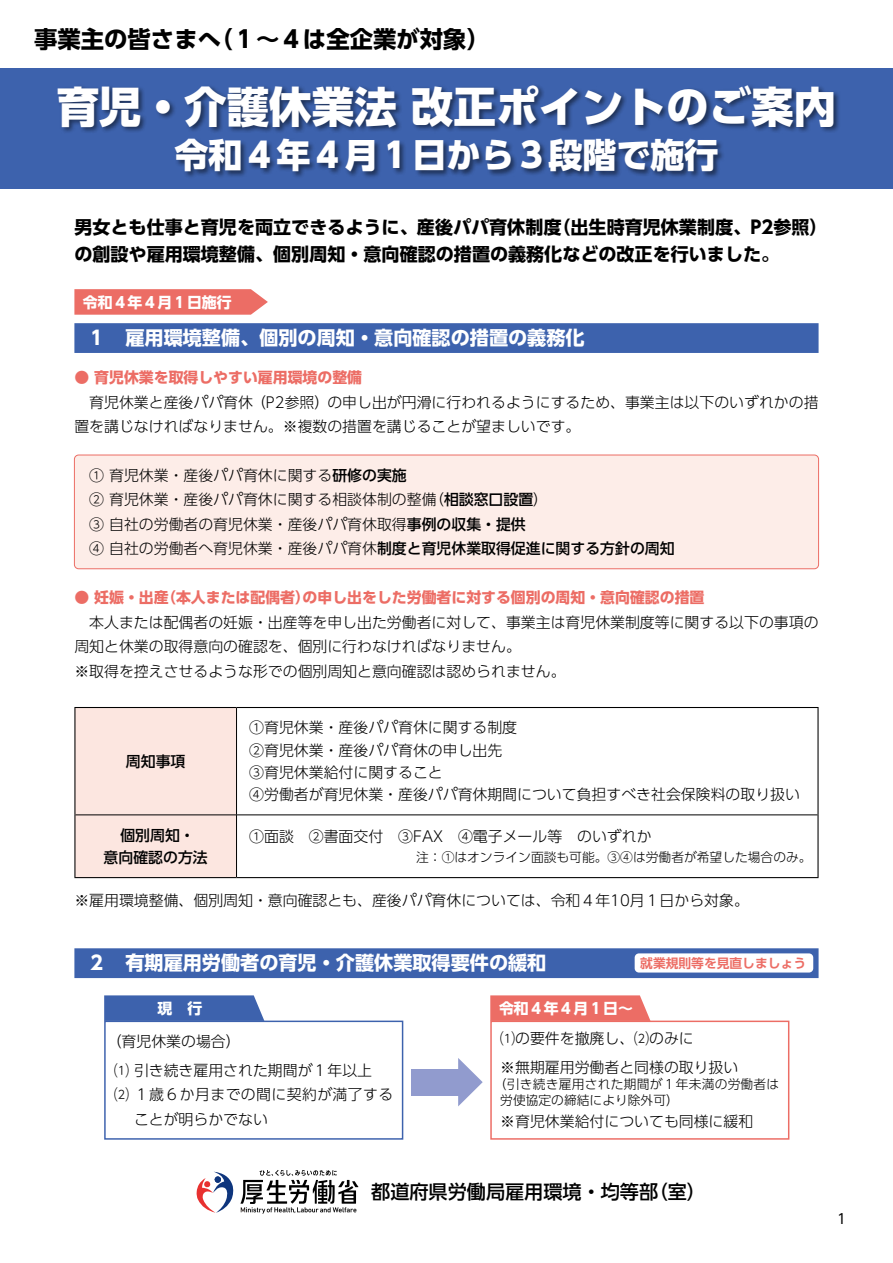
<style>
.page{position:relative;width:893px;height:1263px;background:#fff}
.page>*{position:absolute;margin:0;border:0;box-sizing:border-box;transform-origin:0 0}
.t1{font:800 42.45px "UD Shin Go Pro";color:#fff}
.t2{font:800 34.05px "UD Shin Go Pro";color:#fff}
.t3{font:700 23.4px "UD Shin Go Pro";color:#000}
.t4{font:700 19.2px "UD Shin Go Pro";color:#fff}
.t5{font:500 19.2px "UD Shin Go Pro";color:#000}
.t6{font:700 18px/27.6px "UD Shin Go Pro";color:#000}
.t7{font:300 14.85px/24.5px "UD Shin Go Pro";color:#000}
.t8{font:700 14.85px "UD Shin Go Pro";color:#ec6d65}
.t9{font:300 14.85px/24.5px "UD Shin Go Pro";letter-spacing:.025em;color:#000}
.t10{font:700 14.85px "UD Shin Go Pro";color:#fff}
.t11{font:500 14.85px/22.4px "UD Shin Go Pro";color:#000;text-align:center}
.t12{font:13.8px "UD Shin Go Pro";color:#000}
.t13{font:300 12.75px/15.9px "UD Shin Go Pro";letter-spacing:.02em;color:#000}
.t14{font:300 12.75px "UD Shin Go Pro";color:#000}
.t15{font:700 12.75px "UD Shin Go Pro De";color:#ec6d65}
.s1{font-weight:500}
</style>
<div class="page">
<div style="left:74px;top:323px;width:745px;height:30px;background:#3d62ad"></div>
<div style="left:74px;top:455px;width:745px;height:114px;background:#fdede8;border-radius:4px"></div>
<div style="left:74px;top:455px;width:745px;height:114px;border:1px solid #ec6d65;border-radius:4px"></div>
<div style="left:74px;top:948px;width:745px;height:30px;background:#3d62ad"></div>
<div style="left:75px;top:708px;width:161px;height:169px;background:#fce6e0"></div>
<hr style="left:236px;top:708px;width:1px;height:107px;background:#000">
<hr style="left:75px;top:815px;width:162px;height:1px;background:#000">
<hr style="left:237px;top:815px;width:580px;height:1px;background:#000">
<hr style="left:236px;top:815px;width:1px;height:62px;background:#000">
<hr style="left:74px;top:707px;width:163px;height:1px;background:#000">
<hr style="left:74px;top:708px;width:1px;height:107px;background:#000">
<hr style="left:237px;top:707px;width:582px;height:1px;background:#000">
<hr style="left:817px;top:708px;width:2px;height:107px;background:#000">
<hr style="left:74px;top:815px;width:1px;height:62px;background:#000">
<hr style="left:817px;top:815px;width:2px;height:62px;background:#000">
<hr style="left:74px;top:877px;width:163px;height:1px;background:#000">
<hr style="left:237px;top:877px;width:582px;height:1px;background:#000">
<div style="left:635px;top:953px;width:178px;height:19px;background:#fff;border-radius:4px"></div>
<div style="left:0;top:68px;width:893px;height:121px;background:#3d62ad"></div>
<div style="left:56px;top:83px;width:785px;height:96px;background:#000;opacity:.5"></div>
<svg style="left:74px;top:289px;width:194px;height:26px;background:#ed766e"></svg>
<div style="left:104px;top:1020px;width:299px;height:120px;border:1px solid #3d62ad"></div>
<div style="left:490px;top:1020px;width:299px;height:120px;border:1px solid #ec6d65"></div>
<svg style="left:104px;top:995px;width:160px;height:26px;background:#4669b0"></svg>
<svg style="left:490px;top:995px;width:160px;height:26px;background:#ec746c"></svg>
<div style="left:411px;top:1069px;width:49px;height:26px;background:#919bce"></div>
<svg style="left:458px;top:1058px;width:25px;height:48px"></svg>
<svg style="left:196px;top:1172px;width:38px;height:41px"></svg>
<svg style="left:240px;top:1170px;width:118px;height:43px"></svg>
<h3 class="t3" style="left:34px;top:20px;width:458px">事業主の皆さまへ（１～４は全企業が対象）</h3>
<h1 class="t1" style="left:57px;top:72px;width:781px">育児・介護休業法 改正ポイントのご案内</h1>
<h2 class="t2" style="left:174px;top:128px;width:546px">令和４年４月１日から３段階で施行</h2>
<p class="t6" style="left:74px;top:213px;width:755px">男女とも仕事と育児を両立できるように、産後パパ育休制度（出生時育児休業制度、P2参照）の創設や雇用環境整備、個別周知・意向確認の措置の義務化などの改正を行いました。</p>
<p class="t10" style="left:83px;top:290px;width:150px">令和４年４月１日施行</p>
<p class="t4" style="left:87px;top:322px;width:499px">１　雇用環境整備、個別の周知・意向確認の措置の義務化</p>
<p class="t8" style="left:74px;top:365px;width:289px">● 育児休業を取得しやすい雇用環境の整備</p>
<p class="t7" style="left:74px;top:389px;width:746px">　育児休業と産後パパ育休（P2参照）の申し出が円滑に行われるようにするため、事業主は以下のいずれかの措置を講じなければなりません。※複数の措置を講じることが望ましいです。</p>
<p class="t7" style="left:89px;top:462px;width:587px">① 育児休業・産後パパ育休に関する<span class="s1">研修の実施<br></span>② 育児休業・産後パパ育休に関する相談体制の整備（<span class="s1">相談窓口設置</span>）<br>③ 自社の労働者の育児休業・産後パパ育休取得<span class="s1">事例の収集・提供<br></span>④ 自社の労働者へ育児休業・産後パパ育休<span class="s1">制度と育児休業取得促進に関する方針の周知</span></p>
<p class="t8" style="left:74px;top:585px;width:631px">● 妊娠・出産（本人または配偶者）の申し出をした労働者に対する個別の周知・意向確認の措置</p>
<p class="t7" style="left:74px;top:609px;width:746px">　本人または配偶者の妊娠・出産等を申し出た労働者に対して、事業主は育児休業制度等に関する以下の事項の周知と休業の取得意向の確認を、個別に行わなければなりません。<br>※取得を控えさせるような形での個別周知と意向確認は認められません。</p>
<p class="t11" style="left:126px;top:750px;width:61px">周知事項</p>
<p class="t7" style="left:249px;top:716px;width:552px;line-height:22.4px">①育児休業・産後パパ育休に関する制度<br>②育児休業・産後パパ育休の申し出先<br>③育児休業給付に関すること<br>④労働者が育児休業・産後パパ育休期間について負担すべき社会保険料の取り扱い</p>
<p class="t11" style="left:104px;top:823px;width:106px">個別周知・<br>意向確認の方法</p>
<p class="t7" style="left:249px;top:823px;width:404px">①面談　②書面交付　③FAX　④電子メール等　のいずれか</p>
<p class="t14" style="left:416px;top:847px;width:397px">注：①はオンライン面談も可能。③④は労働者が希望した場合のみ。</p>
<p class="t7" style="left:74px;top:888px;width:676px">※雇用環境整備、個別周知・意向確認とも、産後パパ育休については、令和４年10月１日から対象。</p>
<p class="t4" style="left:87px;top:947px;width:461px">２　有期雇用労働者の育児・介護休業取得要件の緩和</p>
<p class="t15" style="left:640px;top:952px;width:167px">就業規則等を見直しましょう</p>
<p class="t10" style="left:158px;top:996px;width:46px">現　行</p>
<p class="t10" style="left:499px;top:996px;width:135px">令和４年４月１日～</p>
<p class="t7" style="left:114px;top:1026px;width:259px;line-height:28.7px;text-indent:-7px">（育児休業の場合）<br>⑴ 引き続き雇用された期間が１年以上</p>
<p class="t9" style="left:134px;top:1082px;width:261px;text-indent:-20px">⑵ １歳６か月までの間に契約が満了することが明らかでない</p>
<p class="t7" style="left:500px;top:1024px;width:240px;line-height:28.7px">⑴の要件を撤廃し、⑵のみに<br>※無期雇用労働者と同様の取り扱い</p>
<p class="t13" style="left:500px;top:1076px;width:281px;text-indent:-6px">（引き続き雇用された期間が１年未満の労働者は労使協定の締結により除外可）</p>
<p class="t7" style="left:500px;top:1109px;width:254px">※育児休業給付についても同様に緩和</p>
<p class="t5" style="left:371px;top:1176px;width:336px">都道府県労働局雇用環境・均等部（室）</p>
<p class="t12" style="left:837px;top:1208px;width:11px">1</p>
</div>
